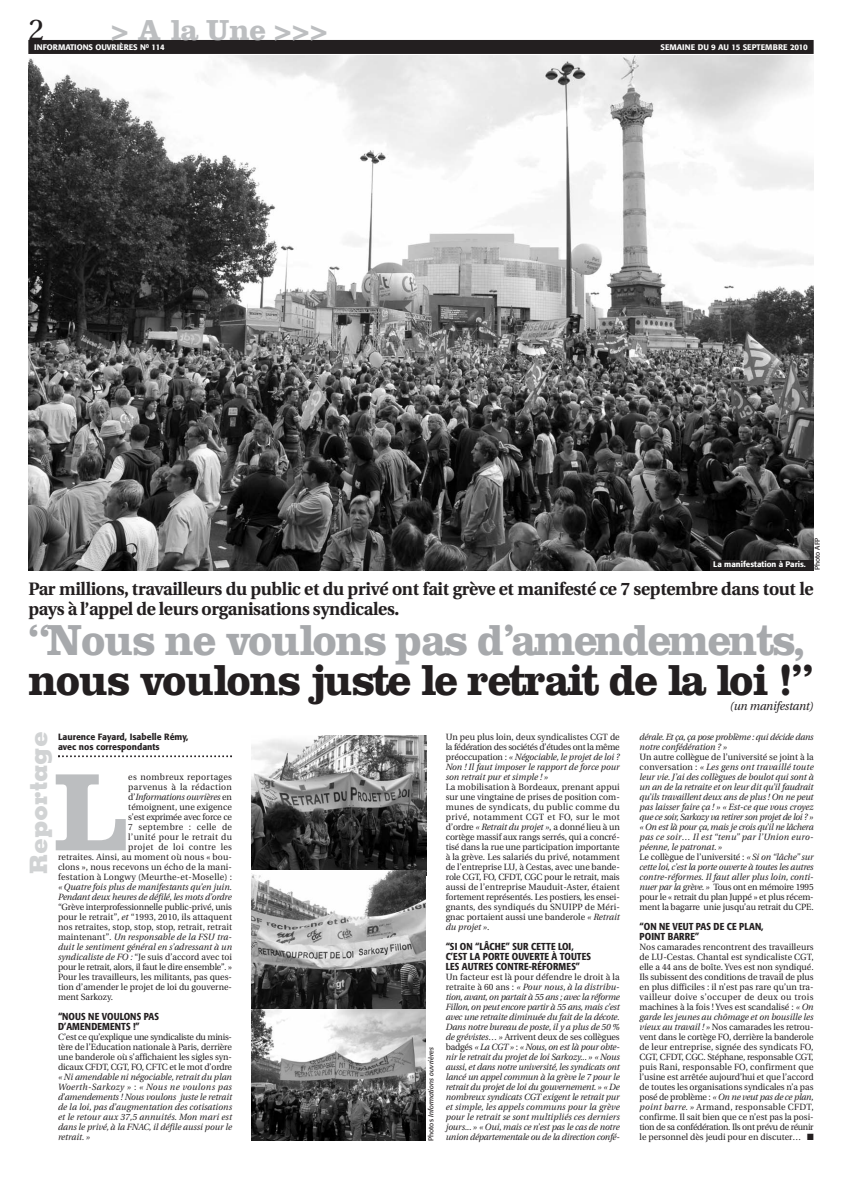
<style>
.page{position:relative;width:842px;height:1191px;background:#fff}
.page>*{position:absolute;margin:0;border:0;box-sizing:border-box;transform-origin:0 0}
.t1{font:700 114.3px "Clarendon";color:#bcbec0}
.t2{font:700 45px/40px "Clarendon";letter-spacing:-.02em;color:#231f20;scale:.95 1}
.t3{font:700 30px "Clarendon";color:#bcbec0}
.t4{font:30px "Utopia";color:#231f20}
.t5{font:800 24px "Memphis";color:#d1d3d4}
.t6{font:700 18px/20px "Utopia";letter-spacing:-.015em;color:#231f20}
.t7{font:italic 12px "Utopia";letter-spacing:-.015em;color:#231f20;scale:.95 1}
.t8{font:500 condensed 10px/10px "Formata";letter-spacing:.01em;color:#231f20}
.t9{font:italic 9px/10px "Utopia";letter-spacing:-.01em;color:#231f20;text-align:justify}
.t10{font:9px/10px "Utopia";letter-spacing:.005em;color:#231f20}
.t11{font:9px "Utopia";letter-spacing:.035em;color:#231f20}
.t12{font:9px "Utopia";letter-spacing:-.02em;color:#231f20}
.t13{font:500 9px/10px "Formata";color:#231f20}
.t14{font:9px "Utopia";letter-spacing:-.015em;color:#231f20}
.t15{font:9px "Utopia";letter-spacing:.025em;color:#231f20}
.t16{font:italic 9px "Utopia";letter-spacing:.015em;color:#231f20}
.t17{font:500 8px "Formata";color:#fff}
.t18{font:italic 7px "Formata";color:#231f20}
.t19{font:7px "Formata";color:#231f20}
.s1{color:#a7a9ac}
.s2{font-style:normal}
.s3{font-style:italic}
</style>
<div class="page">
<div style="left:28px;top:40px;width:786px;height:14px;background:#231f20"></div>
<svg style="left:58px;top:755px;width:174px;height:2px"></svg>
<img style="left:28px;top:55px;width:786px;height:515px">
<div style="left:710px;top:560px;width:104px;height:10px;background:#231f20"></div>
<img style="left:251px;top:735px;width:175px;height:135px">
<img style="left:251px;top:870px;width:175px;height:270px">
<p class="t4" style="left:28px;top:18px;width:17px">2</p>
<p class="t3" style="left:111px;top:20px;width:218px">&gt; A la Une &gt;&gt;&gt;</p>
<p class="t17" style="left:34px;top:44px;width:132px">INFORMATIONS OUVRIÈRES N<sup>0</sup> 114</p>
<p class="t17" style="left:661px;top:44px;width:149px">SEMAINE DU 9 AU 15 SEPTEMBRE 2010</p>
<p class="t17" style="left:713px;top:561px;width:94px">La manifestation à Paris.</p>
<p class="t19" style="left:814px;top:570px;width:34px;rotate:-90deg">Photo AFP</p>
<p class="t6" style="left:28px;top:580px;width:787px">Par millions, travailleurs du public et du privé ont fait grève et manifesté ce 7 septembre dans tout le pays à l’appel de leurs organisations syndicales.</p>
<p class="t2" style="left:28px;top:624px;width:828px"><span class="s1">“Nous ne voulons pas d’amendements, </span>nous voulons juste le retrait de la loi !”</p>
<p class="t7" style="left:730px;top:701px;width:90px">(un manifestant)</p>
<p class="t5" style="left:30px;top:874px;width:144px;rotate:-90deg">Reportage</p>
<p class="t13" style="left:58px;top:733px;width:132px">Laurence Fayard, Isabelle Rémy, avec nos correspondants</p>
<p class="t1" style="left:54px;top:772px;width:75px">L</p>
<p class="t11" style="left:128px;top:773px;width:105px">es nombreux reportages</p>
<p class="t11" style="left:128px;top:783px;width:105px">parvenus à la rédaction</p>
<p class="t9" style="left:128px;top:793px;width:105px"><span class="s2">d’</span>Informations ouvrières <span class="s2">en</span></p>
<p class="t10" style="left:128px;top:803px;width:105px">témoignent, une exigence</p>
<p class="t12" style="left:128px;top:813px;width:105px">s’est exprimée avec force ce</p>
<p class="t11" style="left:128px;top:823px;width:105px">7 septembre : celle de</p>
<p class="t11" style="left:128px;top:833px;width:105px">l’unité pour le retrait du</p>
<p class="t11" style="left:128px;top:843px;width:105px">projet de loi contre les</p>
<p class="t10" style="left:58px;top:853px;width:176px">retraites. Ainsi, au moment où nous « bou-</p>
<p class="t10" style="left:58px;top:863px;width:176px">clons », nous recevons un écho de la mani-</p>
<p class="t15" style="left:58px;top:873px;width:175px">festation à Longwy (Meurthe-et-Moselle) :</p>
<p class="t9" style="left:58px;top:883px;width:176px">« Quatre fois plus de manifestants qu’en juin.</p>
<p class="t9" style="left:58px;top:893px;width:175px">Pendant deux heures de défilé, les mots d’ordre</p>
<p class="t14" style="left:58px;top:903px;width:176px">“Grève interprofessionnelle public-privé, unis</p>
<p class="t10" style="left:58px;top:913px;width:176px">pour le retrait”<span class="s3">, et</span> “1993, 2010, ils attaquent</p>
<p class="t10" style="left:58px;top:923px;width:175px">nos retraites, stop, stop, stop, retrait, retrait</p>
<p class="t16" style="left:58px;top:933px;width:175px"><span class="s2">maintenant”</span>. Un responsable de la FSU tra-</p>
<p class="t9" style="left:58px;top:943px;width:176px">duit le sentiment général en s’adressant à un</p>
<p class="t10" style="left:58px;top:953px;width:176px"><span class="s3">syndicaliste de FO :</span> “Je suis d’accord avec toi</p>
<p class="t12" style="left:58px;top:963px;width:176px">pour le retrait, alors, il faut le dire ensemble”<span class="s3">.</span> »</p>
<p class="t10" style="left:58px;top:973px;width:176px">Pour les travailleurs, les militants, pas ques-</p>
<p class="t10" style="left:58px;top:983px;width:176px">tion d’amender le projet de loi du gouverne-</p>
<p class="t10" style="left:58px;top:993px;width:56px">ment Sarkozy.</p>
<p class="t8" style="left:58px;top:1012px;width:102px">“NOUS NE VOULONS PAS<br>D’AMENDEMENTS !”</p>
<p class="t9" style="left:58px;top:1033px;width:176px"><span class="s2">C’est ce qu’explique une syndicaliste du minis&shy;tère de l’Education nationale à Paris, derrière une banderole où s’affichaient les sigles syn&shy;dicaux CFDT, CGT, FO, CFTC et le mot d’ordre </span>« Ni amendable ni négociable, retrait du plan Woerth-Sarkozy » <span class="s2">:</span> « Nous ne voulons pas d’amendements ! Nous voulons juste le retrait de la loi, pas d’augmentation des cotisations et le retour aux 37,5 annuités. Mon mari est dans le privé, à la FNAC, il défile aussi pour le retrait. »</p>
<p class="t18" style="left:428px;top:1141px;width:96px;rotate:-90deg"><span class="s2">Photos</span> Informations ouvrières</p>
<p class="t10" style="left:446px;top:733px;width:176px">Un peu plus loin, deux syndicalistes CGT de la fédération des sociétés d’études ont la même préoccupation : <span class="s3">« Négociable, le projet de loi ?<br>Non ! Il faut imposer le rapport de force pour son retrait pur et simple ! »<br></span>La mobilisation à Bordeaux, prenant appui sur une vingtaine de prises de position com&shy;munes de syndicats, du public comme du privé, notamment CGT et FO, sur le mot d’ordre <span class="s3">« Retrait du projet »</span>, a donné lieu à un cortège massif aux rangs serrés, qui a concré&shy;tisé dans la rue une participation importante à la grève. Les salariés du privé, notamment de l’entreprise LU, à Cestas, avec une bande&shy;role CGT, FO, CFDT, CGC pour le retrait, mais aussi de l’entreprise Mauduit-Aster, étaient fortement représentés. Les postiers, les ensei&shy;gnants, des syndiqués du SNUIPP de Méri&shy;gnac portaient aussi une banderole <span class="s3">« Retrait du projet »</span>.</p>
<p class="t8" style="left:446px;top:942px;width:147px">“SI ON “LÂCHE” SUR CETTE LOI,<br>C’EST LA PORTE OUVERTE À TOUTES<br>LES AUTRES CONTRE-RÉFORMES”</p>
<p class="t9" style="left:446px;top:973px;width:176px"><span class="s2">Un facteur est là pour défendre le droit à la retraite à 60 ans :</span> « Pour nous, à la distribu&shy;tion, avant, on partait à 55 ans ; avec la réforme Fillon, on peut encore partir à 55 ans, mais c’est avec une retraite diminuée du fait de la décote.<br>Dans notre bureau de poste, il y a plus de 50 % de grévistes… » <span class="s2">Arrivent deux de ses collègues badgés</span> « La CGT » <span class="s2">:</span> « Nous, on est là pour obte&shy;nir le retrait du projet de loi Sarkozy... » « Nous aussi, et dans notre université, les syndicats ont lancé un appel commun à la grève le 7 pour le retrait du projet de loi du gouvernement. » « De nombreux syndicats CGT exigent le retrait pur et simple, les appels communs pour la grève pour le retrait se sont multipliés ces derniers jours... » « Oui, mais ce n’est pas le cas de notre union départementale ou de la direction confé-</p>
<p class="t9" style="left:640px;top:733px;width:176px;text-align:left">dérale. Et ça, ça pose problème : qui décide dans notre confédération ? »<br><span class="s2">Un autre collègue de l’université se joint à la conversation :</span> « Les gens ont travaillé toute leur vie. J’ai des collègues de boulot qui sont à un an de la retraite et on leur dit qu’il faudrait qu’ils travaillent deux ans de plus ! On ne peut pas laisser faire ça ! » « Est-ce que vous croyez que ce soir, Sarkozy va retirer son projet de loi ? » « On est là pour ça, mais je crois qu’il ne lâchera pas ce soir… Il est “tenu” par l’Union euro&shy;péenne, le patronat. »<br><span class="s2">Le collègue de l’université :</span> « Si on “lâche” sur cette loi, c’est la porte ouverte à toutes les autres contre-réformes. Il faut aller plus loin, conti&shy;nuer par la grève. » <span class="s2">Tous ont en mémoire 1995 pour le « retrait du plan Juppé » et plus récem&shy;ment la bagarre unie jusqu’au retrait du CPE.</span></p>
<p class="t8" style="left:640px;top:922px;width:125px">“ON NE VEUT PAS DE CE PLAN,<br>POINT BARRE”</p>
<p class="t10" style="left:640px;top:943px;width:176px;text-align:justify">Nos camarades rencontrent des travailleurs de LU-Cestas. Chantal est syndicaliste CGT, elle a 44 ans de boîte. Yves est non syndiqué.<br>Ils subissent des conditions de travail de plus en plus difficiles : il n’est pas rare qu’un tra&shy;vailleur doive s’occuper de deux ou trois machines à la fois ! Yves est scandalisé : <span class="s3">« On garde les jeunes au chômage et on bousille les vieux au travail ! »</span> Nos camarades les retrou&shy;vent dans le cortège FO, derrière la banderole de leur entreprise, signée des syndicats FO, CGT, CFDT, CGC. Stéphane, responsable CGT, puis Rani, responsable FO, confirment que l’usine est arrêtée aujourd’hui et que l’accord de toutes les organisations syndicales n’a pas posé de problème : <span class="s3">« On ne veut pas de ce plan, point barre. »</span> Armand, responsable CFDT, confirme. Il sait bien que ce n’est pas la posi&shy;tion de sa confédération. Ils ont prévu de réunir le personnel dès jeudi pour en discuter… ■</p>
</div>
